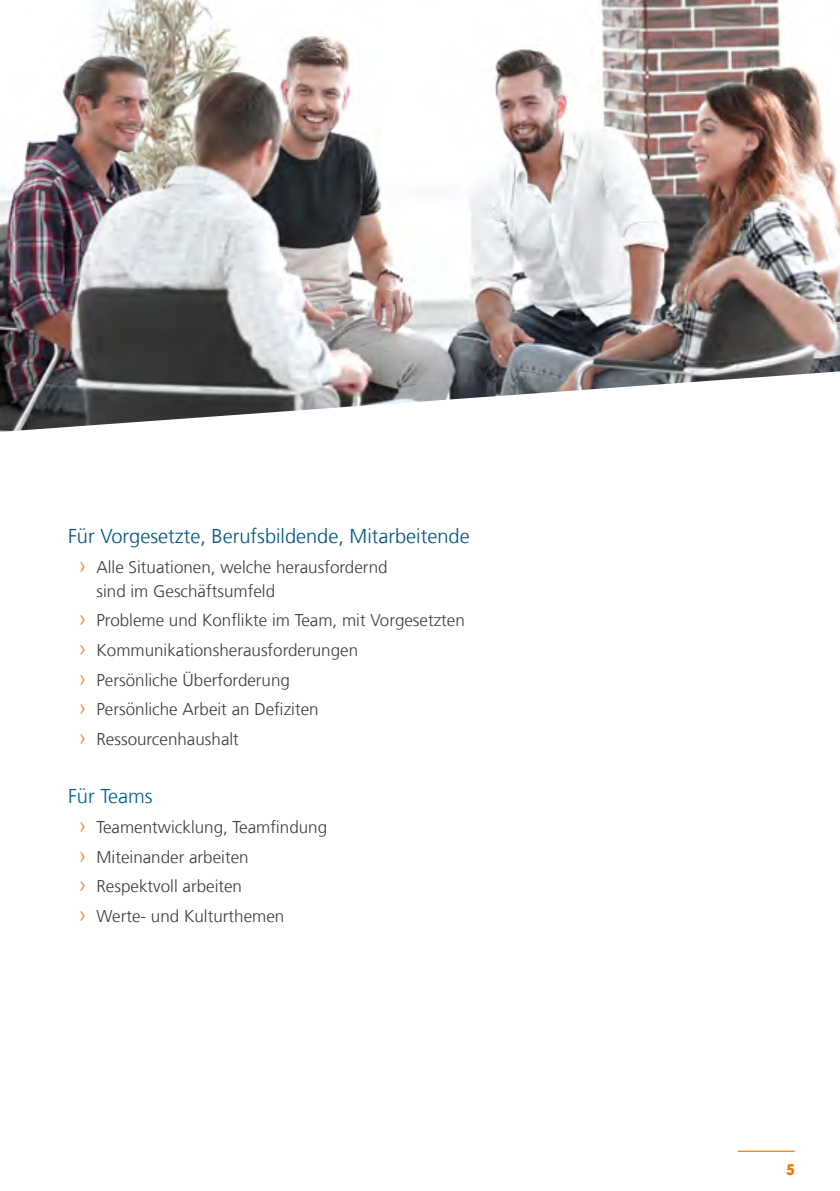
<style>
.page{position:relative;width:840px;height:1191px;background:#fff}
.page>*{position:absolute;margin:0;border:0;box-sizing:border-box;transform-origin:0 0}
.t1{font:300 20px "Frutiger LT Com";color:#00537e}
.t2{font:300 20px "Frutiger LT Com";color:#005f8a}
.t3{font:300 17px/29.6px "Frutiger LT Com";color:#3c3c3b}
.t4{font:16px "VAG Rundschrift D";color:#ee7402}
.s1{font-size:22px;color:#f08325}
</style>
<div class="page">
<img style="left:0;top:0;width:839px;height:432px">
<hr style="left:737px;top:1150px;width:57px;height:1px;background:#ee7402">
<p class="t1" style="left:68px;top:524px;width:403px">Für Vorgesetzte, Berufsbildende, Mitarbeitende</p>
<p class="t3" style="left:96px;top:555px;width:292px;line-height:24px;text-indent:-17px"><span class="s1">›</span> Alle Situationen, welche herausfordernd sind im Geschäftsumfeld</p>
<p class="t3" style="left:79px;top:606px;width:387px"><span class="s1">›</span> Probleme und Konflikte im Team, mit Vorgesetzten <span class="s1">›</span> Kommunikationsherausforderungen<br><span class="s1">›</span> Persönliche Überforderung<br><span class="s1">›</span> Persönliche Arbeit an Defiziten<br><span class="s1">›</span> Ressourcenhaushalt</p>
<p class="t2" style="left:68px;top:784px;width:86px">Für Teams</p>
<p class="t3" style="left:79px;top:812px;width:249px"><span class="s1">›</span> Teamentwicklung, Teamfindung <span class="s1">›</span> Miteinander arbeiten<br><span class="s1">›</span> Respektvoll arbeiten<br><span class="s1">›</span> Werte- und Kulturthemen</p>
<p class="t4" style="left:785px;top:1159px;width:10px">5</p>
</div>
